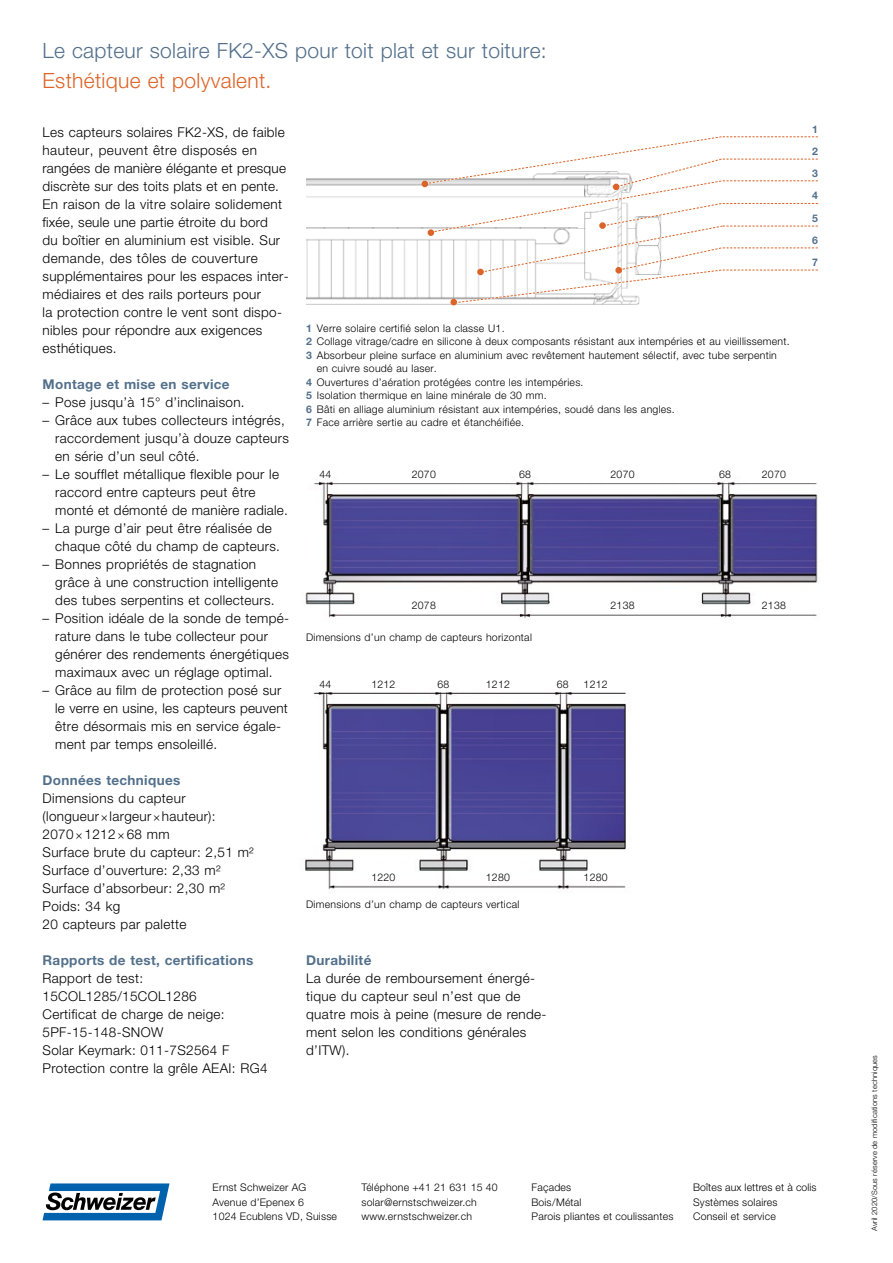
<style>
.page{position:relative;width:893px;height:1263px;background:#fff}
.page>*{position:absolute;margin:0;border:0;box-sizing:border-box;transform-origin:0 0}
.Titel_Orange_Helveti{font:300 21px "Helvetica Neue LT Std";letter-spacing:.015em;color:#53708b}
.Titel_Orange_Helveti-2{font:300 21px "Helvetica Neue LT Std";letter-spacing:.015em;color:#dc6428}
.Lauftext_Helvetica_L{font:300 13.5px/18px "Helvetica Neue LT Std";letter-spacing:.025em;color:#000}
.Lauftext_Helvetica_L-2{font:700 13.5px "Helvetica Neue LT Std";letter-spacing:.025em;color:#53708b}
.Legende_Helvetica_Li{font:300 10.5px/13.5px "Helvetica Neue LT Std";letter-spacing:.025em;color:#000}
.Legende_Helvetica_Li-2{font:700 10.5px "Helvetica Neue LT Std";color:#53708b}
.t1{font:300 7.5px "Helvetica Neue LT Std";letter-spacing:.02em;color:#000}
.s1{font-size:12px}
.s2{font-weight:700;color:#53708b}
</style>
<div class="page">
<img style="left:305px;top:481px;width:513px;height:137px">
<img style="left:305px;top:692px;width:321px;height:198px">
<img style="left:306px;top:178px;width:333px;height:128px">
<div style="left:450px;top:299px;width:7px;height:6px;border:2px solid #dc6428;border-radius:50%"></div>
<svg style="left:422px;top:136px;width:396px;height:168px"></svg>
<svg style="left:43px;top:1183px;width:126px;height:37px"></svg>
<p class="Titel_Orange_Helveti" style="left:43px;top:37px;width:506px">Le capteur solaire FK2-XS pour toit plat et sur toiture:</p>
<p class="Titel_Orange_Helveti-2" style="left:43px;top:67px;width:230px">Esthétique et polyvalent.</p>
<p class="Lauftext_Helvetica_L" style="left:43px;top:123px;width:248px">Les capteurs solaires FK2-XS, de faible hauteur, peuvent être disposés en rangées de manière élégante et presque discrète sur des toits plats et en pente.<br>En raison de la vitre solaire solidement fixée, seule une partie étroite du bord<br>du boîtier en aluminium est visible. Sur demande, des tôles de couverture supplémentaires pour les espaces inter&shy;médiaires et des rails porteurs pour<br>la protection contre le vent sont dispo&shy;nibles pour répondre aux exigences esthétiques.</p>
<p class="Lauftext_Helvetica_L-2" style="left:43px;top:376px;width:189px">Montage et mise en service</p>
<p class="Lauftext_Helvetica_L" style="left:43px;top:393px;width:204px">– Pose jusqu’à 15° d’inclinaison.</p>
<p class="Lauftext_Helvetica_L" style="left:55px;top:411px;width:235px;text-indent:-13px">– Grâce aux tubes collecteurs intégrés, raccordement jusqu’à douze capteurs en série d’un seul côté.</p>
<p class="Lauftext_Helvetica_L" style="left:55px;top:465px;width:234px;text-indent:-13px">– Le soufflet métallique flexible pour le raccord entre capteurs peut être monté et démonté de manière radiale.</p>
<p class="Lauftext_Helvetica_L" style="left:55px;top:519px;width:226px;text-indent:-13px">– La purge d’air peut être réalisée de chaque côté du champ de capteurs.</p>
<p class="Lauftext_Helvetica_L" style="left:55px;top:555px;width:224px;text-indent:-13px">– Bonnes propriétés de stagnation grâce à une construction intelligente des tubes serpentins et collecteurs.</p>
<p class="Lauftext_Helvetica_L" style="left:55px;top:609px;width:235px;text-indent:-13px">– Position idéale de la sonde de tempé&shy;rature dans le tube collecteur pour générer des rendements énergétiques maximaux avec un réglage optimal.</p>
<p class="Lauftext_Helvetica_L" style="left:55px;top:681px;width:234px;text-indent:-13px">– Grâce au film de protection posé sur le verre en usine, les capteurs peuvent être désormais mis en service égale&shy;ment par temps ensoleillé.</p>
<p class="Lauftext_Helvetica_L-2" style="left:43px;top:772px;width:139px">Données techniques</p>
<p class="Lauftext_Helvetica_L" style="left:43px;top:789px;width:175px">Dimensions du capteur (longueur <span class="s1">×</span>largeur <span class="s1">×</span>hauteur):</p>
<p class="Lauftext_Helvetica_L" style="left:43px;top:825px;width:129px">2070 <span class="s1">×</span>1212 <span class="s1">×</span> 68 mm</p>
<p class="Lauftext_Helvetica_L" style="left:43px;top:843px;width:213px">Surface brute du capteur: 2,51 m²</p>
<p class="Lauftext_Helvetica_L" style="left:43px;top:861px;width:180px">Surface d’ouverture: 2,33 m²</p>
<p class="Lauftext_Helvetica_L" style="left:43px;top:879px;width:184px">Surface d’absorbeur: 2,30 m²</p>
<p class="Lauftext_Helvetica_L" style="left:43px;top:897px;width:79px">Poids: 34 kg</p>
<p class="Lauftext_Helvetica_L" style="left:43px;top:915px;width:145px">20 capteurs par palette</p>
<p class="Lauftext_Helvetica_L-2" style="left:43px;top:952px;width:212px">Rapports de test, certifications</p>
<p class="Lauftext_Helvetica_L" style="left:43px;top:969px;width:156px">Rapport de test:<br>15COL1285/15COL1286</p>
<p class="Lauftext_Helvetica_L" style="left:43px;top:1005px;width:184px">Certificat de charge de neige:</p>
<p class="Lauftext_Helvetica_L" style="left:43px;top:1023px;width:122px">5PF-15-148-SNOW</p>
<p class="Lauftext_Helvetica_L" style="left:43px;top:1041px;width:188px">Solar Keymark: 011-7S2564 F</p>
<p class="Lauftext_Helvetica_L" style="left:43px;top:1059px;width:227px">Protection contre la grêle AEAI: RG4</p>
<p class="Legende_Helvetica_Li" style="left:306px;top:321px;width:200px"><span class="s2">1</span> Verre solaire certifié selon la classe U1.</p>
<p class="Legende_Helvetica_Li" style="left:306px;top:334px;width:485px"><span class="s2">2</span> Collage vitrage/cadre en silicone à deux composants résistant aux intempéries et au vieillissement.</p>
<p class="Legende_Helvetica_Li" style="left:317px;top:348px;width:462px;text-indent:-11px"><span class="s2">3</span> Absorbeur pleine surface en aluminium avec revêtement hautement sélectif, avec tube serpentin en cuivre soudé au laser.</p>
<p class="Legende_Helvetica_Li" style="left:306px;top:375px;width:279px"><span class="s2">4</span> Ouvertures d’aération protégées contre les intempéries.</p>
<p class="Legende_Helvetica_Li" style="left:306px;top:388px;width:242px"><span class="s2">5</span> Isolation thermique en laine minérale de 30 mm.</p>
<p class="Legende_Helvetica_Li" style="left:306px;top:402px;width:370px"><span class="s2">6</span> Bâti en alliage aluminium résistant aux intempéries, soudé dans les angles.</p>
<p class="Legende_Helvetica_Li" style="left:306px;top:415px;width:219px"><span class="s2">7</span> Face arrière sertie au cadre et étanchéifiée.</p>
<p class="Legende_Helvetica_Li" style="left:320px;top:467px;width:13px">44</p>
<p class="Legende_Helvetica_Li" style="left:412px;top:467px;width:26px">2070</p>
<p class="Legende_Helvetica_Li" style="left:519px;top:467px;width:13px">68</p>
<p class="Legende_Helvetica_Li" style="left:610px;top:467px;width:26px">2070</p>
<p class="Legende_Helvetica_Li" style="left:719px;top:467px;width:13px">68</p>
<p class="Legende_Helvetica_Li" style="left:762px;top:467px;width:26px">2070</p>
<p class="Legende_Helvetica_Li" style="left:412px;top:598px;width:26px">2078</p>
<p class="Legende_Helvetica_Li" style="left:610px;top:598px;width:26px">2138</p>
<p class="Legende_Helvetica_Li" style="left:762px;top:598px;width:26px">2138</p>
<p class="Legende_Helvetica_Li" style="left:306px;top:630px;width:227px">Dimensions d’un champ de capteurs horizontal</p>
<p class="Legende_Helvetica_Li" style="left:320px;top:677px;width:13px">44</p>
<p class="Legende_Helvetica_Li" style="left:371px;top:677px;width:26px">1212</p>
<p class="Legende_Helvetica_Li" style="left:437px;top:677px;width:13px">68</p>
<p class="Legende_Helvetica_Li" style="left:486px;top:677px;width:26px">1212</p>
<p class="Legende_Helvetica_Li" style="left:557px;top:677px;width:13px">68</p>
<p class="Legende_Helvetica_Li" style="left:584px;top:677px;width:26px">1212</p>
<p class="Legende_Helvetica_Li" style="left:371px;top:870px;width:26px">1220</p>
<p class="Legende_Helvetica_Li" style="left:486px;top:870px;width:26px">1280</p>
<p class="Legende_Helvetica_Li" style="left:584px;top:870px;width:26px">1280</p>
<p class="Legende_Helvetica_Li" style="left:306px;top:897px;width:215px">Dimensions d’un champ de capteurs vertical</p>
<p class="Lauftext_Helvetica_L-2" style="left:306px;top:952px;width:67px">Durabilité</p>
<p class="Lauftext_Helvetica_L" style="left:306px;top:969px;width:242px">La durée de remboursement énergé&shy;tique du capteur seul n’est que de quatre mois à peine (mesure de rende&shy;ment selon les conditions générales d’ITW).</p>
<p class="Legende_Helvetica_Li-2" style="left:812px;top:123px;width:7px">1</p>
<p class="Legende_Helvetica_Li-2" style="left:812px;top:145px;width:7px">2</p>
<p class="Legende_Helvetica_Li-2" style="left:812px;top:167px;width:7px">3</p>
<p class="Legende_Helvetica_Li-2" style="left:812px;top:189px;width:7px">4</p>
<p class="Legende_Helvetica_Li-2" style="left:812px;top:212px;width:7px">5</p>
<p class="Legende_Helvetica_Li-2" style="left:812px;top:233px;width:7px">6</p>
<p class="Legende_Helvetica_Li-2" style="left:812px;top:255px;width:7px">7</p>
<p class="Legende_Helvetica_Li" style="left:213px;top:1180px;width:95px">Ernst Schweizer AG</p>
<p class="Legende_Helvetica_Li" style="left:213px;top:1195px;width:93px">Avenue d’Epenex 6</p>
<p class="Legende_Helvetica_Li" style="left:213px;top:1210px;width:126px">1024 Ecublens VD, Suisse</p>
<p class="Legende_Helvetica_Li" style="left:361px;top:1180px;width:138px">Téléphone +41 21 631 15 40</p>
<p class="Legende_Helvetica_Li" style="left:361px;top:1195px;width:117px">solar@ernstschweizer.ch</p>
<p class="Legende_Helvetica_Li" style="left:361px;top:1210px;width:112px">www.ernstschweizer.ch</p>
<p class="Legende_Helvetica_Li" style="left:531px;top:1180px;width:41px">Façades</p>
<p class="Legende_Helvetica_Li" style="left:531px;top:1195px;width:51px">Bois/Métal</p>
<p class="Legende_Helvetica_Li" style="left:531px;top:1210px;width:143px">Parois pliantes et coulissantes</p>
<p class="Legende_Helvetica_Li" style="left:693px;top:1180px;width:125px">Boîtes aux lettres et à colis</p>
<p class="Legende_Helvetica_Li" style="left:693px;top:1195px;width:86px">Systèmes solaires</p>
<p class="Legende_Helvetica_Li" style="left:693px;top:1210px;width:84px">Conseil et service</p>
<p class="t1" style="left:870px;top:1231px;width:178px;rotate:-90deg">Avril 2020/Sous réserve de modifications techniques</p>
</div>
